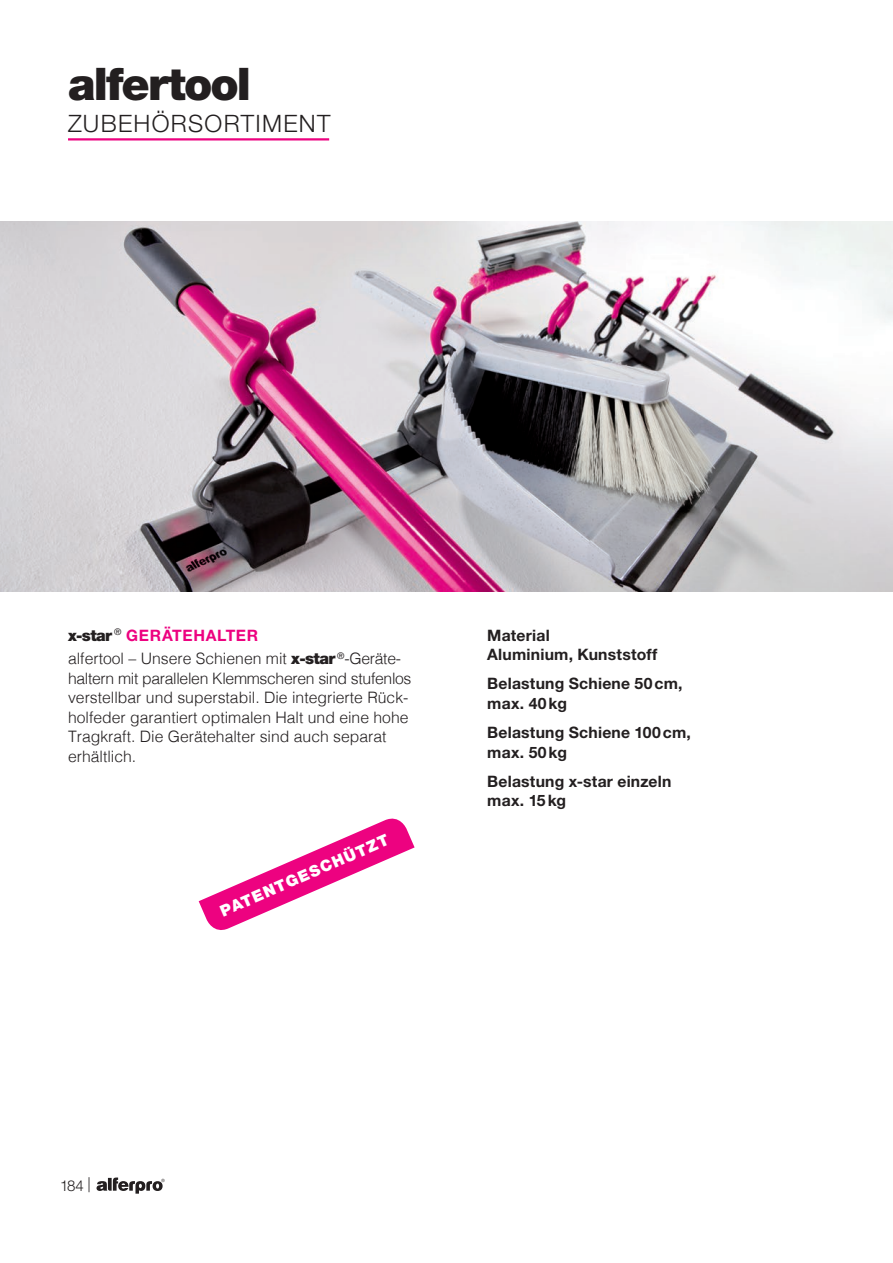
<style>
.page{position:relative;width:893px;height:1263px;background:#fff}
.page>*{position:absolute;margin:0;border:0;box-sizing:border-box;transform-origin:0 0}
.t1{font:900 45px "Helvetica Neue LT Std";letter-spacing:-.04em;color:#231f20}
.t2{font:300 24px "Helvetica Neue LT Std";letter-spacing:.055em;color:#231f20}
.t3{font:300 15.75px/19.5px "Helvetica";color:#231f20}
.t4{font:700 15.75px/19.5px "Helvetica Neue LT Std";letter-spacing:.015em;color:#231f20}
.t5{font:700 15.75px "Helvetica Neue LT Std";letter-spacing:.04em;color:#ed0280}
.t6{font:900 15.75px "Helvetica Neue LT Std";color:#fff}
.t7{font:300 15px "Helvetica Neue LT Std";color:#231f20}
.s1{font-weight:900;color:#231f20}
.s2{font-family:"Helvetica Neue LT Std";font-weight:900}
</style>
<div class="page">
<img style="left:0;top:221px;width:893px;height:370px">
<hr style="left:68px;top:138px;width:261px;height:2px;background:#ed0280">
<svg style="left:199px;top:818px;width:216px;height:112px"></svg>
<svg style="left:97px;top:1177px;width:68px;height:17px"></svg>
<h1 class="t1" style="left:68px;top:57px;width:184px">alfertool</h1>
<h2 class="t2" style="left:68px;top:109px;width:264px">ZUBEHÖRSORTIMENT</h2>
<p class="t5" style="left:68px;top:625px;width:192px"><span class="s1">x-star</span> <sup>®</sup> GERÄTEHALTER</p>
<p class="t3" style="left:68px;top:648px;width:345px">alfertool – Unsere Schienen mit <span class="s2">x-star</span> <sup>®</sup>-Geräte&shy;haltern mit parallelen Klemmscheren sind stufenlos verstellbar und superstabil. Die integrierte Rück&shy;holfeder garantiert optimalen Halt und eine hohe Tragkraft. Die Gerätehalter sind auch separat erhältlich.</p>
<p class="t6" style="left:217px;top:904px;width:183px;rotate:-24deg">PATENTGESCHÜTZT</p>
<p class="t4" style="left:487px;top:625px;width:172px">Material<br>Aluminium, Kunststoff</p>
<p class="t4" style="left:487px;top:674px;width:197px">Belastung Schiene 50cm, max. 40kg</p>
<p class="t4" style="left:487px;top:722px;width:205px">Belastung Schiene 100cm, max. 50kg</p>
<p class="t4" style="left:487px;top:771px;width:186px">Belastung x-star einzeln max. 15kg</p>
<p class="t7" style="left:60px;top:1176px;width:32px">184 |</p>
</div>
